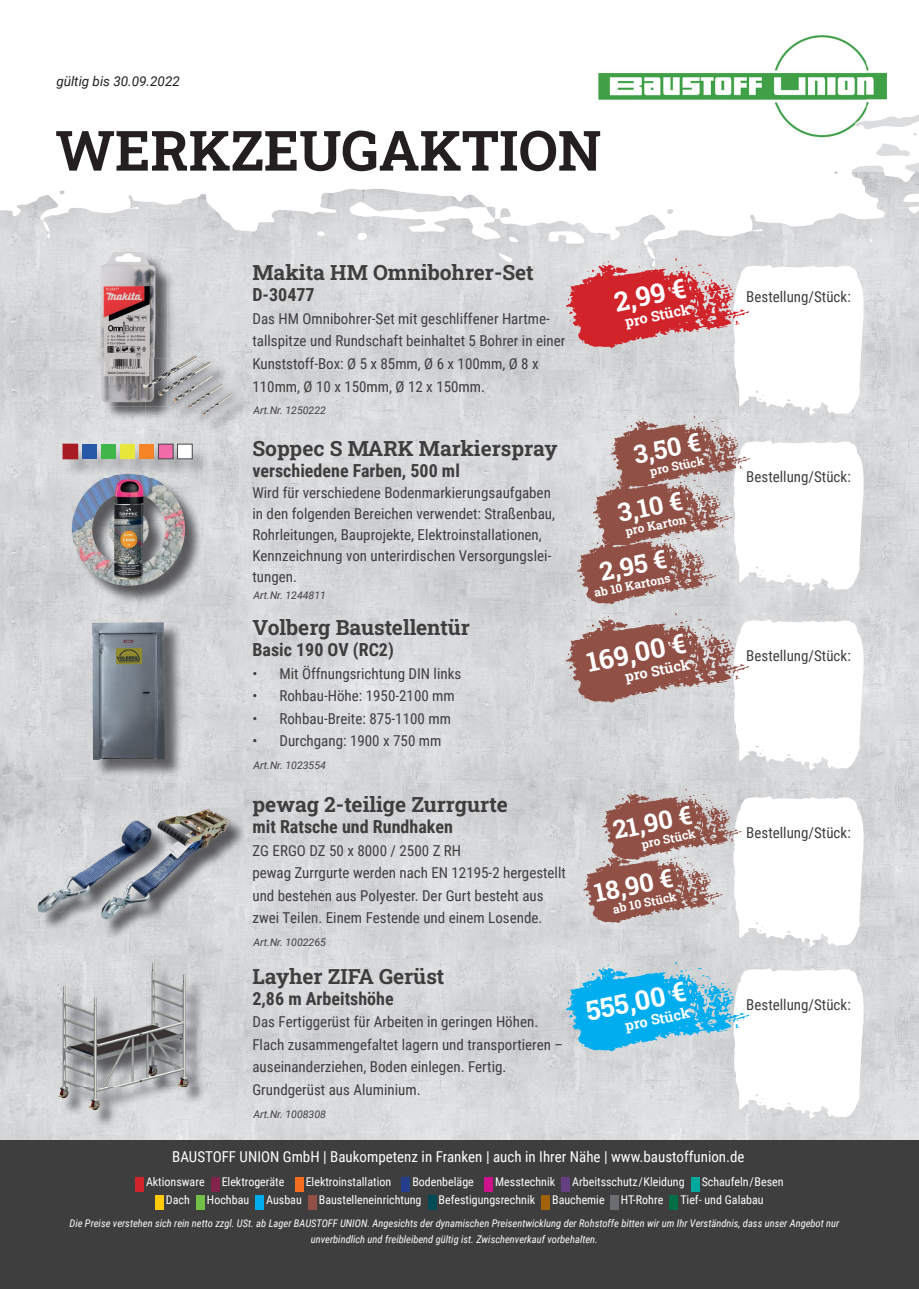
<style>
.page{position:relative;width:919px;height:1289px;background:#fff}
.page>*{position:absolute;margin:0;border:0;box-sizing:border-box;transform-origin:0 0}
.t1{font:55.5px "Roboto Slab";color:#231f20}
.t2{font:27px "Roboto Slab";color:#fff}
.t3{font:25.5px "Roboto Slab";color:#fff}
.t4{font:21px "Roboto Slab";color:#3e3e3f}
.t5{font:700 18px "Roboto Condensed";color:#3e3e3f}
.t6{font:15px/22.5px "Roboto Condensed";color:#3e3e3f}
.t7{font:15px "Roboto Condensed";color:#fff}
.t8{font:14.4px "Roboto Slab";color:#fff}
.t9{font:italic 13.5px "Roboto";color:#231f20}
.t10{font:12px "Roboto Condensed";color:#fff}
.t11{font:12px "Roboto Slab";color:#fff}
.t12{font:italic 10.5px/16.5px "Roboto Condensed";color:#fff;text-align:center}
.t13{font:italic 10.5px "Roboto";color:#3e3e3f}
</style>
<div class="page">
<div style="left:0;top:239px;width:566px;height:36px;background:#dbdcde"></div>
<img style="left:867px;top:268px;width:51px;height:872px">
<img style="left:0;top:275px;width:102px;height:363px">
<img style="left:174px;top:275px;width:694px;height:104px">
<img style="left:102px;top:407px;width:51px;height:39px">
<img style="left:204px;top:379px;width:612px;height:518px">
<img style="left:816px;top:379px;width:52px;height:761px">
<img style="left:153px;top:433px;width:51px;height:181px">
<img style="left:102px;top:604px;width:51px;height:10px">
<img style="left:0;top:638px;width:50px;height:502px">
<img style="left:50px;top:775px;width:154px;height:34px">
<img style="left:50px;top:897px;width:767px;height:104px">
<img style="left:204px;top:1001px;width:613px;height:139px">
<img style="left:50px;top:1135px;width:154px;height:5px">
<svg style="left:0;top:190px;width:120px;height:49px"></svg>
<svg style="left:120px;top:115px;width:798px;height:153px"></svg>
<div style="left:0;top:1140px;width:918px;height:148px;background:#3e3e3f"></div>
<div style="left:561px;top:1177px;width:9px;height:14px;background:#653f84"></div>
<div style="left:211px;top:1177px;width:8px;height:14px;background:#81234b"></div>
<div style="left:295px;top:1177px;width:8px;height:14px;background:#f36e21"></div>
<div style="left:401px;top:1177px;width:9px;height:14px;background:#253f8e"></div>
<div style="left:484px;top:1177px;width:9px;height:14px;background:#ce118c"></div>
<div style="left:691px;top:1177px;width:8px;height:14px;background:#00a99d"></div>
<div style="left:135px;top:1177px;width:9px;height:14px;background:#d1232a"></div>
<div style="left:610px;top:1195px;width:8px;height:14px;background:#6c6d70"></div>
<div style="left:669px;top:1195px;width:9px;height:14px;background:#016f45"></div>
<div style="left:255px;top:1195px;width:9px;height:14px;background:#00aeef"></div>
<div style="left:308px;top:1195px;width:9px;height:14px;background:#905045"></div>
<div style="left:428px;top:1195px;width:8px;height:14px;background:#004b57"></div>
<div style="left:541px;top:1195px;width:9px;height:14px;background:#a36109"></div>
<div style="left:196px;top:1195px;width:9px;height:14px;background:#71bf44"></div>
<div style="left:155px;top:1195px;width:9px;height:14px;background:#feca0a"></div>
<img style="left:570px;top:35px;width:345px;height:107px">
<img style="left:54px;top:455px;width:20px;height:149px">
<img style="left:74px;top:477px;width:129px;height:127px">
<img style="left:103px;top:254px;width:71px;height:166px">
<img style="left:85px;top:252px;width:82px;height:155px">
<img style="left:103px;top:254px;width:64px;height:153px">
<svg style="left:566px;top:612px;width:301px;height:158px"></svg>
<img style="left:43px;top:614px;width:170px;height:161px">
<img style="left:40px;top:812px;width:207px;height:125px">
<img style="left:37px;top:809px;width:193px;height:110px">
<img style="left:40px;top:812px;width:190px;height:107px">
<svg style="left:566px;top:961px;width:301px;height:158px"></svg>
<img style="left:146px;top:358px;width:104px;height:75px">
<img style="left:146px;top:376px;width:28px;height:44px">
<img style="left:146px;top:389px;width:21px;height:18px">
<img style="left:146px;top:358px;width:21px;height:13px">
<svg style="left:190px;top:355px;width:7px;height:3px"></svg>
<svg style="left:143px;top:384px;width:3px;height:5px"></svg>
<img style="left:174px;top:358px;width:23px;height:3px">
<svg style="left:167px;top:358px;width:7px;height:18px"></svg>
<img style="left:146px;top:371px;width:21px;height:18px">
<img style="left:174px;top:361px;width:38px;height:14px">
<img style="left:174px;top:375px;width:38px;height:27px">
<svg style="left:158px;top:382px;width:16px;height:20px"></svg>
<img style="left:187px;top:383px;width:45px;height:32px">
<img style="left:78px;top:446px;width:133px;height:31px">
<img style="left:65px;top:455px;width:138px;height:22px">
<div style="left:63px;top:444px;width:15px;height:15px;background:#a71c23"></div>
<div style="left:82px;top:444px;width:15px;height:15px;background:#2659a8"></div>
<div style="left:101px;top:444px;width:15px;height:15px;background:#40b649"></div>
<div style="left:120px;top:444px;width:15px;height:15px;background:#e6e63b"></div>
<div style="left:139px;top:444px;width:15px;height:15px;background:#f58426"></div>
<div style="left:158px;top:444px;width:15px;height:15px;background:#f16ba9"></div>
<div style="left:158px;top:444px;width:15px;height:15px;border:1px solid #454749"></div>
<div style="left:177px;top:444px;width:15px;height:15px;background:#fff"></div>
<div style="left:177px;top:444px;width:15px;height:15px;border:1px solid #454749"></div>
<img style="left:35px;top:961px;width:185px;height:44px">
<img style="left:35px;top:1005px;width:46px;height:130px">
<img style="left:174px;top:1005px;width:46px;height:130px">
<img style="left:81px;top:1128px;width:93px;height:7px">
<img style="left:61px;top:965px;width:145px;height:163px">
<svg style="left:583px;top:788px;width:284px;height:159px"></svg>
<svg style="left:566px;top:258px;width:301px;height:346px"></svg>
<p class="t9" style="left:56px;top:72px;width:125px">gültig bis 30.09.2022</p>
<h1 class="t1" style="left:55px;top:112px;width:547px">WERKZEUGAKTION</h1>
<h3 class="t4" style="left:252px;top:258px;width:283px">Makita HM Omnibohrer-Set</h3>
<p class="t5" style="left:252px;top:282px;width:64px">D-30477</p>
<p class="t6" style="left:252px;top:307px;width:314px">Das HM Omnibohrer-Set mit geschliffener Hartme&shy;tallspitze und Rundschaft beinhaltet 5 Bohrer in einer Kunststoff-Box: Ø 5 x 85mm, Ø 6 x 100mm, Ø 8 x 110mm, Ø 10 x 150mm, Ø 12 x 150mm.</p>
<p class="t13" style="left:253px;top:403px;width:74px">Art.Nr. 1250222</p>
<h2 class="t2" style="left:611px;top:284px;width:74px;rotate:-11deg">2,99 €</h2>
<p class="t8" style="left:623px;top:313px;width:67px;rotate:-12deg">pro Stück</p>
<h3 class="t4" style="left:252px;top:434px;width:307px">Soppec S MARK Markierspray</h3>
<p class="t5" style="left:252px;top:458px;width:209px">verschiedene Farben, 500 ml</p>
<p class="t6" style="left:252px;top:482px;width:304px;line-height:21px">Wird für verschiedene Bodenmarkierungsaufgaben in den folgenden Bereichen verwendet: Straßenbau, Rohrleitungen, Bauprojekte, Elektroinstallationen, Kennzeichnung von unterirdischen Versorgungslei&shy;tungen.</p>
<p class="t13" style="left:253px;top:587px;width:74px">Art.Nr. 1244811</p>
<h3 class="t4" style="left:252px;top:613px;width:219px">Volberg Baustellentür</h3>
<p class="t5" style="left:252px;top:637px;width:143px">Basic 190 OV (RC2)</p>
<p class="t6" style="left:252px;top:661px;width:210px">• Mit Öffnungsrichtung DIN links</p>
<p class="t6" style="left:252px;top:684px;width:204px">• Rohbau-Höhe: 1950-2100 mm</p>
<p class="t6" style="left:252px;top:706px;width:200px">• Rohbau-Breite: 875-1100 mm</p>
<p class="t6" style="left:252px;top:729px;width:190px">• Durchgang: 1900 x 750 mm</p>
<p class="t13" style="left:253px;top:758px;width:74px">Art.Nr. 1023554</p>
<h3 class="t4" style="left:252px;top:790px;width:257px">pewag 2-teilige Zurrgurte</h3>
<p class="t5" style="left:252px;top:814px;width:202px">mit Ratsche und Rundhaken</p>
<p class="t6" style="left:252px;top:838px;width:315px">ZG ERGO DZ 50 x 8000 / 2500 Z RH<br>pewag Zurrgurte werden nach EN 12195-2 hergestellt und bestehen aus Polyester. Der Gurt besteht aus zwei Teilen. Einem Festende und einem Losende.</p>
<p class="t13" style="left:253px;top:934px;width:74px">Art.Nr. 1002265</p>
<h3 class="t4" style="left:252px;top:961px;width:193px">Layher ZIFA Gerüst</h3>
<p class="t5" style="left:252px;top:985px;width:143px">2,86 m Arbeitshöhe</p>
<p class="t6" style="left:252px;top:1010px;width:312px">Das Fertiggerüst für Arbeiten in geringen Höhen.<br>Flach zusammengefaltet lagern und transportieren – auseinanderzie hen, Boden einlegen. Fertig.<br>Grundgerüst aus Aluminium.</p>
<p class="t13" style="left:253px;top:1106px;width:74px">Art.Nr. 1008308</p>
<h3 class="t3" style="left:630px;top:438px;width:69px;rotate:-12deg">3,50 €</h3>
<p class="t11" style="left:648px;top:463px;width:57px;rotate:-11deg">pro Stück</p>
<h3 class="t3" style="left:614px;top:496px;width:67px;rotate:-12deg">3,10 €</h3>
<p class="t11" style="left:624px;top:523px;width:63px;rotate:-11deg">pro Karton</p>
<h3 class="t3" style="left:596px;top:555px;width:69px;rotate:-12deg">2,95 €</h3>
<p class="t11" style="left:592px;top:584px;width:79px;rotate:-11deg">ab 10 Kartons</p>
<h2 class="t2" style="left:583px;top:643px;width:102px;rotate:-11deg">169,00 €</h2>
<p class="t8" style="left:623px;top:667px;width:67px;rotate:-12deg">pro Stück</p>
<h3 class="t3" style="left:609px;top:813px;width:81px;rotate:-12deg">21,90 €</h3>
<p class="t11" style="left:640px;top:836px;width:57px;rotate:-11deg">pro Stück</p>
<h3 class="t3" style="left:591px;top:876px;width:81px;rotate:-12deg">18,90 €</h3>
<p class="t11" style="left:611px;top:901px;width:66px;rotate:-11deg">ab 10 Stück</p>
<h2 class="t2" style="left:582px;top:992px;width:103px;rotate:-11deg">555,00 €</h2>
<p class="t8" style="left:623px;top:1016px;width:67px;rotate:-12deg">pro Stück</p>
<p class="t6" style="left:746px;top:285px;width:106px">Bestellung/Stück:</p>
<p class="t6" style="left:746px;top:465px;width:106px">Bestellung/Stück:</p>
<p class="t6" style="left:746px;top:644px;width:106px">Bestellung/Stück:</p>
<p class="t6" style="left:746px;top:821px;width:106px">Bestellung/Stück:</p>
<p class="t6" style="left:746px;top:992px;width:106px">Bestellung/Stück:</p>
<p class="t7" style="left:172px;top:1146px;width:574px">BAUSTOFF UNION GmbH | Baukompetenz in Franken | auch in Ihrer Nähe | www.baustoffunion.de</p>
<p class="t10" style="left:146px;top:1173px;width:60px">Aktionsware</p>
<p class="t10" style="left:222px;top:1173px;width:64px">Elektrogeräte</p>
<p class="t10" style="left:305px;top:1173px;width:87px">Elektroinstallation</p>
<p class="t10" style="left:412px;top:1173px;width:63px">Bodenbeläge</p>
<p class="t10" style="left:495px;top:1173px;width:62px">Messtechnik</p>
<p class="t10" style="left:572px;top:1173px;width:114px">Arbeitsschutz/Kleidung</p>
<p class="t10" style="left:701px;top:1173px;width:83px">Schaufeln/Besen</p>
<p class="t10" style="left:166px;top:1191px;width:25px">Dach</p>
<p class="t10" style="left:207px;top:1191px;width:44px">Hochbau</p>
<p class="t10" style="left:266px;top:1191px;width:37px">Ausbau</p>
<p class="t10" style="left:319px;top:1191px;width:104px">Baustelleneinrichtung</p>
<p class="t10" style="left:438px;top:1191px;width:98px">Befestigungsrechnik</p>
<p class="t10" style="left:552px;top:1191px;width:54px">Bauchemie</p>
<p class="t10" style="left:620px;top:1191px;width:44px">HT-Rohre</p>
<p class="t10" style="left:680px;top:1191px;width:85px">Tief- und Galabau</p>
<p class="t12" style="left:69px;top:1214px;width:771px">Die Preise verstehen sich rein netto zzgl. USt. ab Lager BAUSTOFF UNION. Angesichts der dynamischen Preisentwicklung der Rohstoffe bitten wir um Ihr Verständnis, dass unser Angebot nur unverbindlich und freibleibend gültig ist. Zwischenverkauf vorbehalten.</p>
</div>
